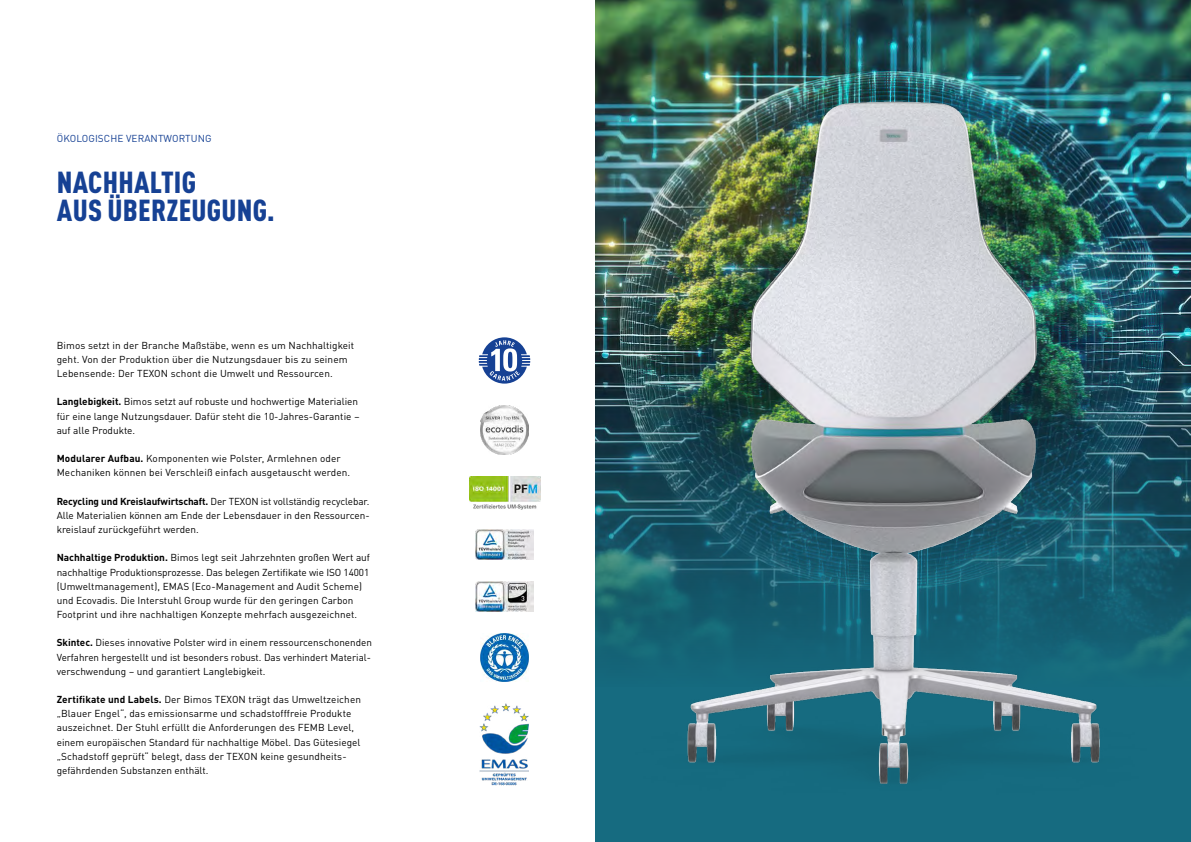
<style>
.page{position:relative;width:1191px;height:842px;background:#fff}
.page>*{position:absolute;margin:0;border:0;box-sizing:border-box;transform-origin:0 0}
.t1{font:900 condensed 30px/28.3px "DIN Pro";letter-spacing:.01em;color:#164194}
.t2{font:10px/14.2px "DIN Pro";letter-spacing:.005em;color:#000}
.t3{font:10px "DIN Pro";letter-spacing:.01em;color:#164194}
.s1{font-weight:700}
</style>
<div class="page">
<img style="left:595px;top:0;width:596px;height:842px">
<img style="left:480px;top:405px;width:49px;height:49px">
<img style="left:469px;top:476px;width:71px;height:34px">
<img style="left:475px;top:530px;width:59px;height:29px">
<img style="left:475px;top:581px;width:59px;height:30px">
<img style="left:480px;top:633px;width:49px;height:49px">
<img style="left:479px;top:703px;width:49px;height:82px">
<svg style="left:479px;top:337px;width:51px;height:47px"></svg>
<p class="t3" style="left:57px;top:130px;width:156px">ÖKOLOGISCHE VERANTWORTUNG</p>
<h1 class="t1" style="left:57px;top:166px;width:219px">NACHHALTIG<br>AUS ÜBERZEUGUNG.</h1>
<p class="t2" style="left:57px;top:337px;width:299px">Bimos setzt in der Branche Maßstäbe, wenn es um Nachhaltigkeit geht. Von der Produktion ü ber die Nutzungsdauer bis zu seinem<br>Lebensende: Der TEXON schont die Umwelt und Ressourcen.</p>
<p class="t2" style="left:57px;top:394px;width:305px"><span class="s1">Langlebigkeit.</span> Bimos setzt auf robuste und hochwertige Materialien fü r eine lange Nutzungsdauer. Dafü r steht die 10-Jahres-Garantie – auf alle Produkte.</p>
<p class="t2" style="left:57px;top:451px;width:295px"><span class="s1">Modularer Aufbau.</span> Komponenten wie Polster, Armlehnen oder<br>Mechaniken können bei Verschleiß einfach ausgetauscht werden.</p>
<p class="t2" style="left:57px;top:493px;width:314px;text-align:justify"><span class="s1">Recycling und Kreislaufwirtschaft.</span> Der TEXON ist vollständig recyclebar.<br>Alle Materialien können am Ende der Lebensdauer in den Ressourcen&shy;kreislauf zurückgefü hrt werden.</p>
<p class="t2" style="left:57px;top:550px;width:315px"><span class="s1">Nachhaltige Produktion.</span> Bimos legt seit Jahrzehnten großen Wert auf nachhaltige Produktionsprozesse. Das belegen Zertifikate wie ISO 14001 (Umweltmanagement), EMAS (Eco-Management and Audit Scheme) und Ecovadis. Die Interstuhl Group wurde fü r den geringen Carbon Footprint und ihre nachhaltigen Konzepte mehrfach ausgezeichnet.</p>
<p class="t2" style="left:57px;top:635px;width:317px;text-align:justify"><span class="s1">Skintec.</span> Dieses innovative Polster wird in einem ressourcenschonenden Verfahren hergestellt und ist besonders robust. Das verhindert Material&shy;verschwendung – und garantiert Langlebigkeit.</p>
<p class="t2" style="left:57px;top:692px;width:306px"><span class="s1">Zertifikate und Labels.</span> Der Bimos TEXON trägt das Umweltzeichen „Blauer Engel“, das emissionsarme und schadstofffreie Produkte auszeichnet. Der Stuhl erfü llt die Anforderungen des FEMB Level, einem europäischen Standard fü r nachhaltige Möbel. Das Gütesiegel „Schadstoff geprüft“ belegt, dass der TEXON keine gesundheits&shy;gefährdenden Substanzen enthält.</p>
</div>
